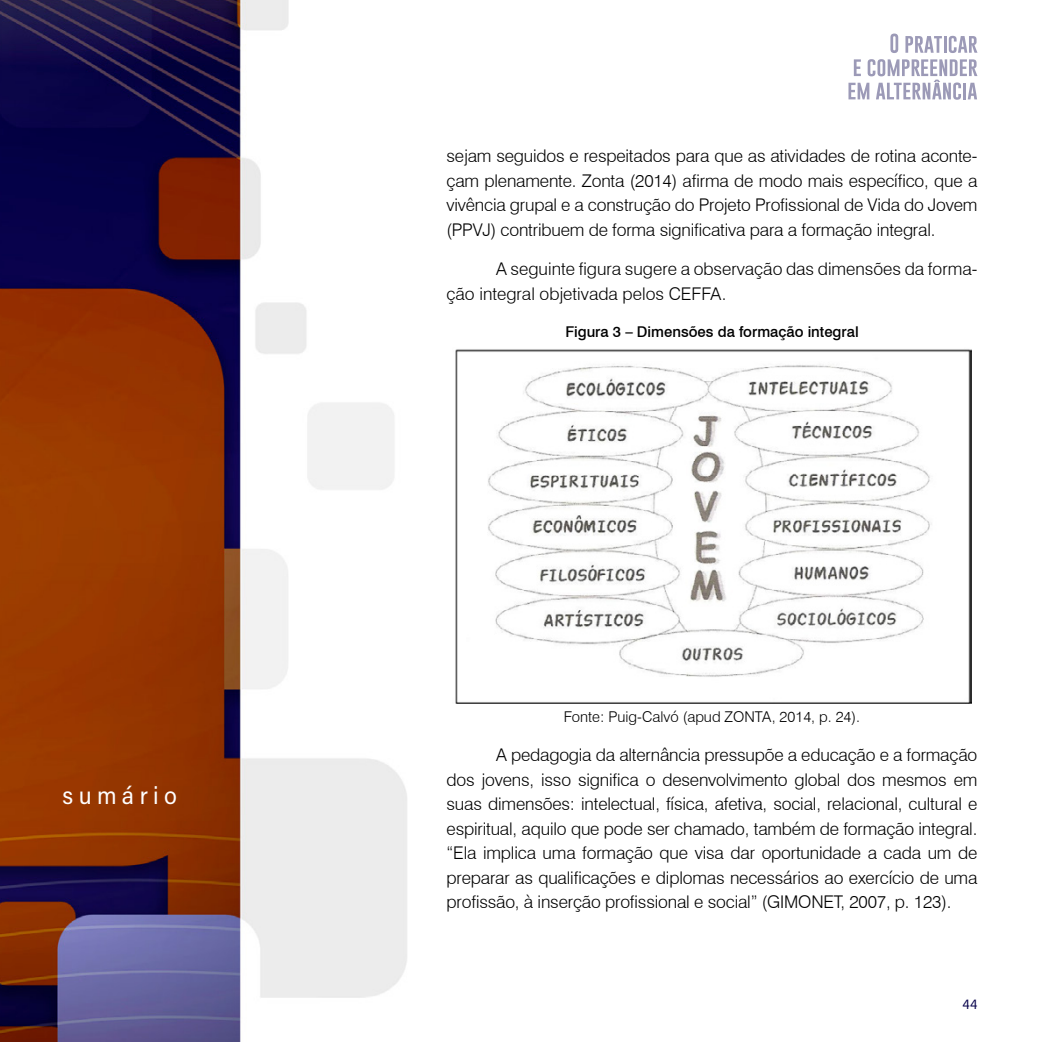
<style>
.page{position:relative;width:1042px;height:1042px;background:#fff}
.page>*{position:absolute;margin:0;border:0;box-sizing:border-box;transform-origin:0 0}
.t1{font:24.5px "Acumin Variable Concept";letter-spacing:.22em;color:#fff}
.t2{font:300 17.5px/24.5px "Swiss 721 BT";letter-spacing:-.01em;color:#000;text-align:justify}
.t3{font:300 14.88px "Swiss 721 BT";color:#000}
.t4{font:500 14.88px "Swiss 721 BT";color:#000}
.t5{font:14px "Acumin Variable Concept";color:#07024b}
</style>
<div class="page">
<img style="left:0;top:0;width:407px;height:1042px">
<svg style="left:890px;top:34px;width:8px;height:19px"></svg>
<svg style="left:905px;top:36px;width:37px;height:17px"></svg>
<hr style="left:943px;top:36px;width:3px;height:17px;background:#07024b">
<svg style="left:949px;top:36px;width:28px;height:17px"></svg>
<svg style="left:848px;top:59px;width:129px;height:41px"></svg>
<img style="left:455px;top:349px;width:516px;height:355px">
<h1 class="t1" style="left:63px;top:778px;width:116px">sumário</h1>
<p class="t2" style="left:446px;top:144px;width:532px">sejam seguidos e respeitados para que as atividades de rotina aconte&shy;çam plenamente. Zonta (2014) afirma de modo mais específico, que a vivência grupal e a construção do Projeto Profissional de Vida do Jovem (PPVJ) contribuem de forma significativa para a formação integral.</p>
<p class="t2" style="left:446px;top:256px;width:532px;text-indent:50px">A seguinte figura sugere a observação das dimensões da forma&shy;ção integral objetivada pelos CEFFA.</p>
<p class="t4" style="left:565px;top:323px;width:295px">Figura 3 – Dimensões da formação integral</p>
<p class="t3" style="left:564px;top:707px;width:298px">Fonte: Puig-Calvó (apud ZONTA, 2014, p. 24).</p>
<p class="t2" style="left:446px;top:742px;width:532px;text-indent:50px">A pedagogia da alternância pressupõe a educação e a formação dos jovens, isso significa o desenvolvimento global dos mesmos em suas dimensões: intelectual, física, afetiva, social, relacional, cultural e espiritual, aquilo que pode ser chamado, também de formação integral. “Ela implica uma formação que visa dar oportunidade a cada um de preparar as qualificações e diplomas necessários ao exercício de uma profissão, à inserção profissional e social” (GIMONET, 2007, p. 123).</p>
<p class="t5" style="left:962px;top:994px;width:16px">44</p>
</div>
